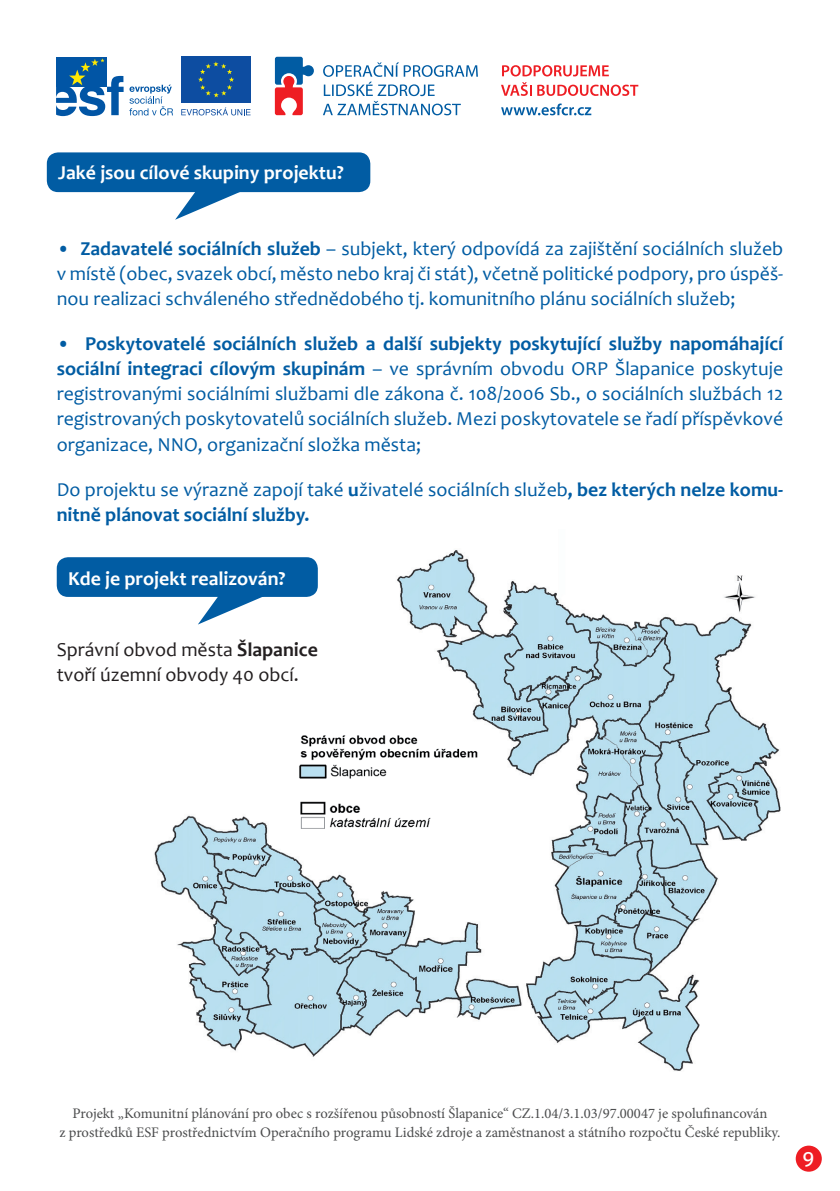
<style>
.page{position:relative;width:840px;height:1191px;background:#fff}
.page>*{position:absolute;margin:0;border:0;box-sizing:border-box;transform-origin:0 0}
.t1{font:20px "Aller";color:#fff}
.t2{font:19.8px/25px "Candara";color:#015ca3;text-align:justify}
.t3{font:700 19.8px "Candara";color:#fff}
.t4{font:19.8px/25px "Candara";color:#231f20}
.t5{font:14.6px/18.8px "Minion Pro";color:#4b4c4d;text-align:center}
.s1{font-weight:700}
</style>
<div class="page">
<svg style="left:323px;top:62px;width:154px;height:53px"></svg>
<svg style="left:275px;top:57px;width:39px;height:58px"></svg>
<div style="left:181px;top:57px;width:69px;height:46px;background:#0d4da1"></div>
<svg style="left:198px;top:62px;width:36px;height:35px"></svg>
<svg style="left:181px;top:107px;width:69px;height:8px"></svg>
<svg style="left:502px;top:65px;width:106px;height:11px"></svg>
<svg style="left:501px;top:82px;width:30px;height:14px"></svg>
<svg style="left:537px;top:85px;width:101px;height:11px"></svg>
<svg style="left:501px;top:103px;width:90px;height:12px"></svg>
<div style="left:56px;top:57px;width:51px;height:30px;background:#0155a5"></div>
<svg style="left:56px;top:58px;width:67px;height:58px"></svg>
<svg style="left:129px;top:85px;width:44px;height:31px"></svg>
<div style="left:795px;top:1145px;width:26px;height:26px;background:#ee1d23;border-radius:50%"></div>
<img style="left:56px;top:550px;width:725px;height:521px">
<div style="left:47px;top:676px;width:197px;height:109px;background:#fff"></div>
<div style="left:57px;top:557px;width:260px;height:40px;background:#015ca3;border-radius:11px"></div>
<div style="left:47px;top:152px;width:323px;height:40px;background:#015ca3;border-radius:11px"></div>
<svg style="left:198px;top:596px;width:69px;height:28px"></svg>
<svg style="left:175px;top:192px;width:69px;height:28px"></svg>
<img style="left:287px;top:726px;width:198px;height:126px">
<p class="t3" style="left:58px;top:161px;width:287px">Jaké jsou cílové skupiny projektu?</p>
<p class="t2" style="left:57px;top:236px;width:727px">• <span class="s1">Zadavatelé sociálních služeb</span> – subjekt, který odpovídá za zajištění sociálních služeb v místě (obec, svazek obcí, město nebo kraj či stát), včetně politické podpory, pro úspěš&shy;nou realizaci schváleného střednědobého tj. komunitního plánu sociálních služeb;</p>
<p class="t2" style="left:57px;top:331px;width:727px">• <span class="s1">Poskytovatelé sociálních služeb a další subjekty poskytující služby napomáhající sociální integraci cílovým skupinám</span> – ve správním obvodu ORP Šlapanice poskytuje registrovanými sociálními službami dle zákona č. 108/2006 Sb., o sociálních službách 12 registrovaných poskytovatelů sociálních služeb. Mezi poskytovatele se řadí příspěvkové organizace, NNO, organizační složka města;</p>
<p class="t2" style="left:57px;top:476px;width:727px">Do projektu se výrazně zapojí také <span class="s1">u</span>živatelé sociálních služeb<span class="s1">, bez kterých nelze komu&shy;nitně plánovat sociální služby.</span></p>
<p class="t3" style="left:68px;top:566px;width:219px">Kde je projekt realizován?</p>
<p class="t4" style="left:57px;top:636px;width:262px">Správní obvod města <span class="s1">Šlapanice </span>tvoří územní obvody 40 obcí.</p>
<p class="t5" style="left:59px;top:1104px;width:722px">Projekt „Komunitní plánování pro obec s rozšířenou působností Šlapanice“ CZ.1.04/3.1.03/97.00047 je spolufinancován<br>z prostředků ESF prostřednictvím Operačního programu Lidské zdroje a zaměstnanost a státního rozpočtu České republiky.</p>
<p class="t1" style="left:801px;top:1145px;width:13px">9</p>
</div>
